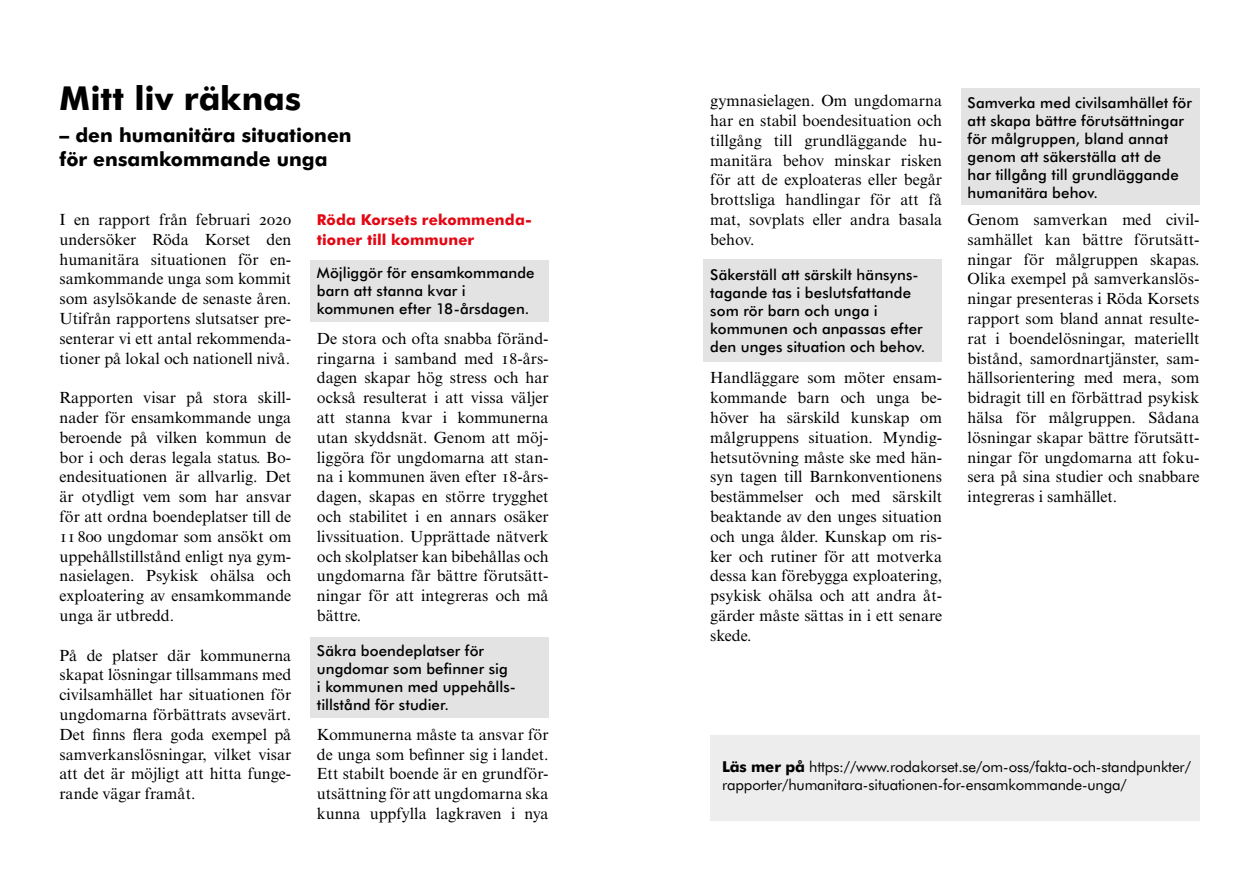
<style>
.page{position:relative;width:1259px;height:893px;background:#fff}
.page>*{position:absolute;margin:0;border:0;box-sizing:border-box;transform-origin:0 0}
.t1{font:700 33px "Futura BT";color:#000}
.t2{font:700 19.5px/23.4px "Futura BT";color:#000}
.t3{font:16.2px/19.8px "Times NRMT";color:#000;text-align:justify}
.t4{font:500 15px/18px "Futura BT";letter-spacing:.005em;color:#000}
.t5{font:15px/18px "Futura BT";letter-spacing:-.01em;color:#000}
.t6{font:700 15px/19.8px "Futura BT";letter-spacing:.01em;color:#e30613}
.s1{font-family:"Times Roman SC"}
.s2{font-weight:700}
</style>
<div class="page">
<div style="left:960px;top:88px;width:239px;height:117px;background:#e3e3e3"></div>
<div style="left:703px;top:259px;width:239px;height:103px;background:#e3e3e3"></div>
<div style="left:310px;top:637px;width:239px;height:80px;background:#e3e3e3"></div>
<div style="left:310px;top:261px;width:239px;height:61px;background:#e3e3e3"></div>
<div style="left:710px;top:736px;width:489px;height:85px;background:#ededed"></div>
<h1 class="t1" style="left:60px;top:79px;width:243px">Mitt liv räknas</h1>
<p class="t2" style="left:60px;top:124px;width:293px">– den humanitära situationen för ensamkommande unga</p>
<p class="t3" style="left:60px;top:210px;width:233px">I en rapport från februari <span class="s1">2020 </span>undersöker Röda Korset den humanitära situationen för en&shy;samkommande unga som kommit som asylsökande de senaste åren.<br>Utifrån rapportens slutsatser pre&shy;senterar vi ett antal rekommenda&shy;tioner på lokal och nationell nivå.</p>
<p class="t3" style="left:60px;top:388px;width:233px">Rapporten visar på stora skill&shy;nader för ensamkommande unga beroende på vilken kommun de bor i och deras legala status. Bo&shy;endesituationen är allvarlig. Det är otydligt vem som har ansvar för att ordna boendeplatser till de <span class="s1">11800</span> ungdomar som ansökt om uppehållstillstånd enligt nya gym&shy;nasielagen. Psykisk ohälsa och exploatering av ensamkommande unga är utbredd.</p>
<p class="t3" style="left:60px;top:645px;width:233px">På de platser där kommunerna skapat lösningar tillsammans med civilsamhället har situationen för ungdomarna förbättrats avsevärt.<br>Det finns flera goda exempel på samverkanslösningar, vilket visar att det är möjligt att hitta funge&shy;rande vägar framåt.</p>
<p class="t6" style="left:317px;top:210px;width:216px">Röda Korsets rekommenda&shy;tioner till kommuner</p>
<p class="t4" style="left:317px;top:263px;width:219px">Möjliggör för ensamkommande barn att stanna kvar i kommunen efter 18-årsdagen.</p>
<p class="t3" style="left:317px;top:328px;width:233px">De stora och ofta snabba föränd&shy;ringarna i samband med <span class="s1">18</span>-års&shy;dagen skapar hög stress och har också resulterat i att vissa väljer att stanna kvar i kommunerna utan skyddsnät. Genom att möj&shy;liggöra för ungdomarna att stan&shy;na i kommunen även efter <span class="s1">18</span>-års&shy;dagen, skapas en större trygghet och stabilitet i en annars osäker livssituation. Upprättade nätverk och skolplatser kan bibehållas och ungdomarna får bättre förutsätt&shy;ningar för att integreras och må bättre.</p>
<p class="t4" style="left:317px;top:641px;width:198px">Säkra boendeplatser för ungdomar som befinner sig i kommunen med uppehålls&shy;tillstånd för studier.</p>
<p class="t3" style="left:317px;top:724px;width:233px">Kommunerna måste ta ansvar för de unga som befinner sig i landet.<br>Ett stabilt boende är en grundför&shy;utsättning för att ungdomarna ska kunna uppfylla lagkraven i nya</p>
<p class="t3" style="left:710px;top:91px;width:233px">gymnasielagen. Om ungdomarna har en stabil boendesituation och tillgång till grundläggande hu&shy;manitära behov minskar risken för att de exploateras eller begår brottsliga handlingar för att få mat, sovplats eller andra basala behov.</p>
<p class="t4" style="left:710px;top:265px;width:217px">Säkerställ att särskilt hänsyns&shy;tagande tas i beslutsfattande som rör barn och unga i kommunen och anpassas efter den unges situation och behov.</p>
<p class="t3" style="left:710px;top:368px;width:233px">Handläggare som möter ensam&shy;kommande barn och unga be&shy;höver ha särskild kunskap om målgruppens situation. Myndig&shy;hetsutövning måste ske med hän&shy;syn tagen till Barnkonventionens bestämmelser och med särskilt beaktande av den unges situation och unga ålder. Kunskap om ris&shy;ker och rutiner för att motverka dessa kan förebygga exploatering, psykisk ohälsa och att andra åt&shy;gärder måste sättas in i ett senare skede.</p>
<p class="t4" style="left:967px;top:94px;width:226px">Samverka med civilsamhället för att skapa bättre förutsättningar för målgruppen, bland annat genom att säkerställa att de<br>har tillgång till grundläggande humanitära behov.</p>
<p class="t3" style="left:967px;top:210px;width:233px">Genom samverkan med civil&shy;samhället kan bättre förutsätt&shy;ningar för målgruppen skapas.<br>Olika exempel på samverkanslös&shy;ningar presenteras i Röda Korsets rapport som bland annat resulte&shy;rat i boendelösningar, materiellt bistånd, samordnartjänster, sam&shy;hällsorientering med mera, som bidragit till en förbättrad psykisk hälsa för målgruppen. Sådana lösningar skapar bättre förutsätt&shy;ningar för ungdomarna att foku&shy;sera på sina studier och snabbare integreras i samhället.</p>
<p class="t5" style="left:722px;top:758px;width:470px"><span class="s2">Läs mer på</span> https://www.rodakorset.se/om-oss/fakta-och-standpunkter/ rapporter/humanitara-situationen-for-ensamkommande-unga/</p>
</div>
